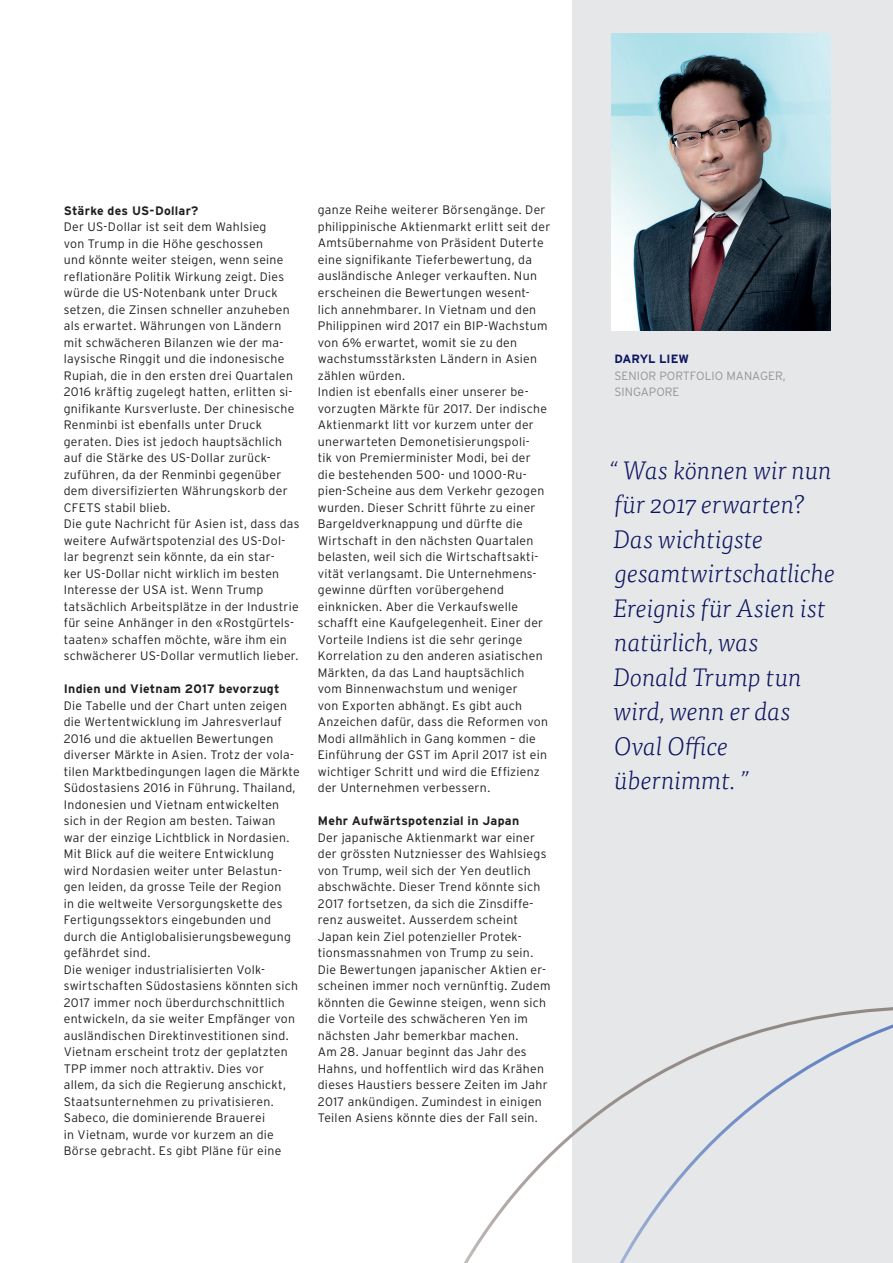
<style>
.page{position:relative;width:893px;height:1263px;background:#fff}
.page>*{position:absolute;margin:0;border:0;box-sizing:border-box;transform-origin:0 0}
.t1{font:italic 300 25.5px/34.5px "Tisa OT";letter-spacing:-.015em;color:#0b145e}
.t2{font:300 12.3px/16.5px "Interstate";letter-spacing:.02em;color:#231f20}
.t3{font:700 12.3px "Interstate";letter-spacing:.025em;color:#231f20}
.t4{font:300 12px/16.5px "Interstate";color:#939598}
.t5{font:700 12px "Interstate";color:#0b145e}
</style>
<div class="page">
<div style="left:572px;top:0;width:321px;height:1263px;background:#e6e7e9"></div>
<svg style="left:464px;top:1007px;width:429px;height:256px"></svg>
<svg style="left:612px;top:1018px;width:281px;height:245px"></svg>
<img style="left:611px;top:33px;width:219px;height:297px">
<p class="t3" style="left:64px;top:203px;width:136px">Stärke des US-Dollar?</p>
<p class="t2" style="left:64px;top:218px;width:237px">Der US-Dollar ist seit dem Wahlsieg<br>von Trump in die Höhe geschossen<br>und könnte weiter steigen, wenn seine reflationäre Politik Wirkung zeigt. Dies würde die US-Notenbank unter Druck setzen, die Zinsen schneller anzuheben als erwartet. Währungen von Ländern mit schwächeren Bilanzen wie der ma&shy;laysische Ringgit und die indonesische Rupiah, die in den ersten drei Quartalen 2016 kräftig zugelegt hatten, erlitten si&shy;gnifikante Kursverluste. Der chinesische Renminbi ist ebenfalls unter Druck geraten. Dies ist jedoch hauptsächlich auf die Stärke des US-Dollar zurück&shy;zuführen, da der Renminbi gegenüber dem diversifizierten Währungskorb der CFETS stabil blieb.<br>Die gute Nachricht für Asien ist, dass das weitere Aufwärtspotenzial des US-Dol&shy;lar begrenzt sein könnte, da ein star-<br>ker US-Dollar nicht wirklich im besten Interesse der USA ist. Wenn Trump tatsächlich Arbeitsplätze in der Industrie für seine Anhänger in den «Rostgürtels&shy;taaten» schaffen möchte, wäre ihm ein schwächerer US-Dollar vermutlich lieber.</p>
<p class="t3" style="left:64px;top:681px;width:217px">Indien und Vietnam 2017 bevorzugt</p>
<p class="t2" style="left:64px;top:697px;width:238px">Die Tabelle und der Chart unten zeigen die Wertentwicklung im Jahresverlauf 2016 und die aktuellen Bewertungen diverser Märkte in Asien. Trotz der vola&shy;tilen Marktbedingungen lagen die Märkte Südostasiens 2016 in Führung. Thailand, Indonesien und Vietnam entwickelten sich in der Region am besten. Taiwan<br>war der einzige Lichtblick in Nordasien.<br>Mit Blick auf die weitere Entwicklung wird Nordasien weiter unter Belastun&shy;gen leiden, da grosse Teile der Region<br>in die weltweite Versorgungskette des Fertigungssektors eingebunden und durch die Antiglobalisierungsbewegung gefährdet sind.<br>Die weniger industrialisierten Volk&shy;swirtschaften Südostasiens könnten sich 2017 immer noch überdurchschnittlich entwickeln, da sie weiter Empfänger von ausländischen Direktinvestitionen sind.<br>Vietnam erscheint trotz der geplatzten TPP immer noch attraktiv. Dies vor allem, da sich die Regierung anschickt, Staatsunternehmen zu privatisieren.<br>Sabeco, die dominierende Brauerei<br>in Vietnam, wurde vor kurzem an die Börse gebracht. Es gibt Pläne für eine</p>
<p class="t2" style="left:318px;top:202px;width:234px">ganze Reihe weiterer Börsengänge. Der philippinische Aktienmarkt erlitt seit der Amtsübernahme von Präsident Duterte eine signifikante Tieferbewertung, da ausländische Anleger verkauften. Nun erscheinen die Bewertungen wesent&shy;lich annehmbarer. In Vietnam und den Philippinen wird 2017 ein BIP-Wachstum von 6% erwartet, womit sie zu den wachstumsstärksten Ländern in Asien zählen würden.<br>Indien ist ebenfalls einer unserer be&shy;vorzugten Märkte für 2017. Der indische Aktienmarkt litt vor kurzem unter der unerwarteten Demonetisierungspoli-<br>tik von Premierminister Modi, bei der die bestehenden 500- und 1000-Ru&shy;pien-Scheine aus dem Verkehr gezogen wurden. Dieser Schritt führte zu einer Bargeldverknappung und dürfte die Wirtschaft in den nächsten Quartalen belasten, weil sich die Wirtschaftsakti&shy;vität verlangsamt. Die Unternehmens&shy;gewinne dürften vorübergehend einknicken. Aber die Verkaufswelle schafft eine Kaufgelegenheit. Einer der Vorteile Indiens ist die sehr geringe Korrelation zu den anderen asiatischen Märkten, da das Land hauptsächlich vom Binnenwachstum und weniger<br>von Exporten abhängt. Es gibt auch Anzeichen dafür, dass die Reformen von Modi allmählich in Gang kommen – die Einführung der GST im April 2017 ist ein wichtiger Schritt und wird die Effizienz der Unternehmen verbessern.</p>
<p class="t3" style="left:318px;top:813px;width:203px">Mehr Aufwärtspotenzial in Japan</p>
<p class="t2" style="left:318px;top:829px;width:234px">Der japanische Aktienmarkt war einer der grössten Nutzniesser des Wahlsiegs von Trump, weil sich der Yen deutlich abschwächte. Dieser Trend könnte sich 2017 fortsetzen, da sich die Zinsdiffe&shy;renz ausweitet. Ausserdem scheint Japan kein Ziel potenzieller Protek&shy;tionsmassnahmen von Trump zu sein.<br>Die Bewertungen japanischer Aktien er&shy;scheinen immer noch vernünftig. Zudem könnten die Gewinne steigen, wenn sich die Vorteile des schwächeren Yen im nächsten Jahr bemerkbar machen.<br>Am 28. Januar beginnt das Jahr des Hahns, und hoffentlich wird das Krähen dieses Haustiers bessere Zeiten im Jahr 2017 ankündigen. Zumindest in einigen Teilen Asiens könnte dies der Fall sein.</p>
<p class="t5" style="left:614px;top:351px;width:76px">DARYL LIEW</p>
<p class="t4" style="left:614px;top:367px;width:173px">SENIOR PORTFOLIO MANAGER,<br>SINGAPORE</p>
<h1 class="t1" style="left:610px;top:453px;width:227px">“ Was können wir nun für 2017 erwarten?<br>Das wichtigste gesamtwirtschatliche<br>Ereignis für Asien ist natürlich, was<br>Donald Trump tun wird, wenn er das<br>Oval Office übernimmt. ”</h1>
</div>
